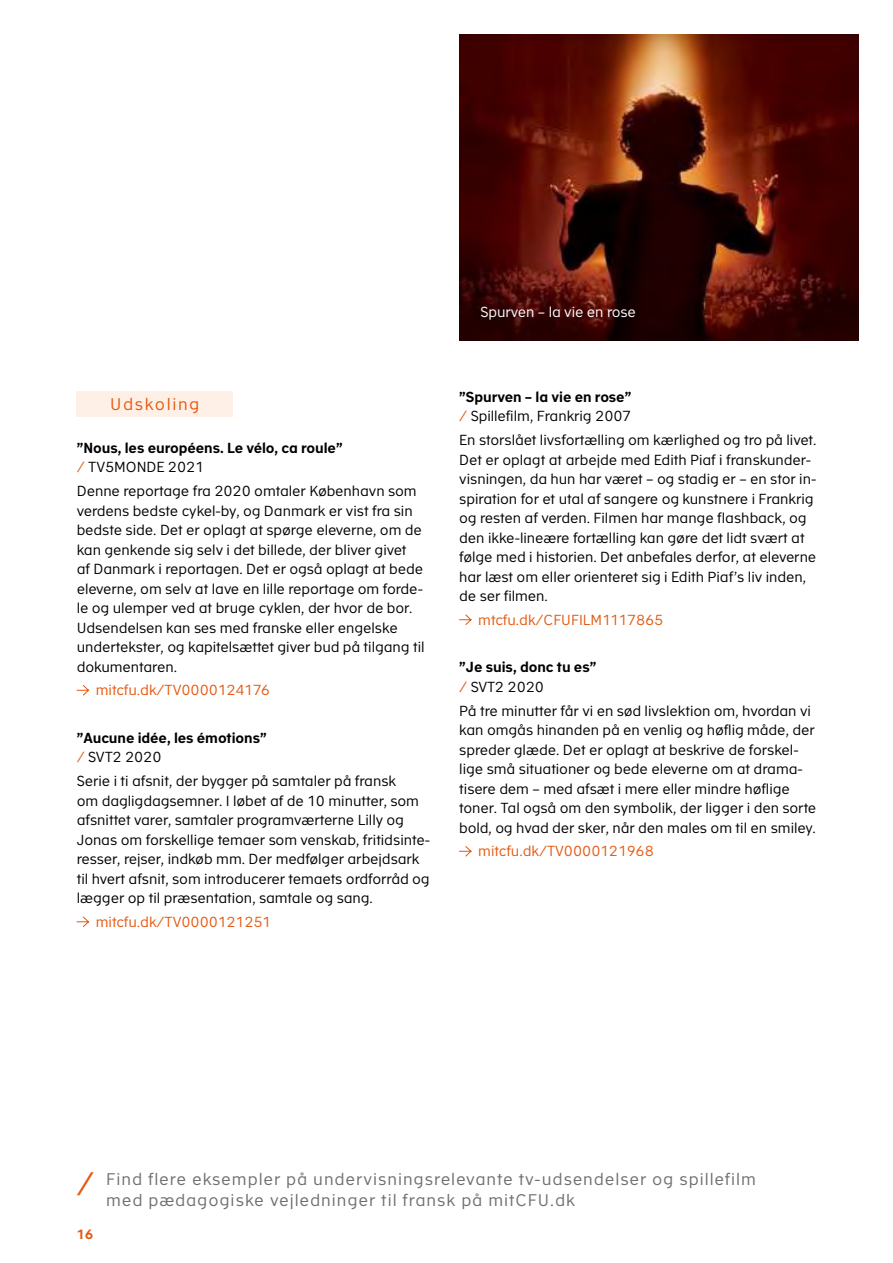
<style>
.page{position:relative;width:893px;height:1263px;background:#fff}
.page>*{position:absolute;margin:0;border:0;box-sizing:border-box;transform-origin:0 0}
.Fag_overskrift{font:31.5px "Academy Sans";color:#e6580f}
.Kort_tekst_grå{font:16.5px/21px "Academy Sans";letter-spacing:.05em;color:#706f6f}
.Kort_tekst_orange{font:16.5px "Academy Sans";letter-spacing:.095em;color:#e6580f}
.Brød{font:14.25px/19.5px "Academy Sans";letter-spacing:-.01em;color:#000}
.Brød-2{font:700 14.25px "Academy Sans";letter-spacing:-.005em;color:#000}
.LInk{font:14.25px "Academy Sans";letter-spacing:-.005em;color:#e6580f}
.Brød-3{font:14.25px "Academy Sans";letter-spacing:-.01em;color:#fff}
.t1{font:700 13.2px "Academy Sans";color:#e6580f}
.s1{color:#e6580f}
</style>
<div class="page">
<svg style="left:76px;top:685px;width:13px;height:11px"></svg>
<svg style="left:76px;top:916px;width:13px;height:11px"></svg>
<div style="left:77px;top:391px;width:156px;height:26px;background:#fef0e7"></div>
<svg style="left:459px;top:614px;width:13px;height:11px"></svg>
<svg style="left:459px;top:846px;width:13px;height:11px"></svg>
<img style="left:459px;top:34px;width:400px;height:306px">
<p class="Brød-3" style="left:480px;top:302px;width:157px">Spurven – la vie en rose</p>
<p class="Kort_tekst_orange" style="left:110px;top:392px;width:91px">Udskoling</p>
<p class="Brød-2" style="left:459px;top:386px;width:174px">”Spurven – la vie en rose”</p>
<p class="Brød" style="left:459px;top:406px;width:174px"><span class="s1">/</span> Spillefilm, Frankrig 2007</p>
<p class="Brød" style="left:459px;top:429px;width:359px">En storslået livsfortælling om kærlighed og tro på livet.<br>Det er oplagt at arbejde med Edith Piaf i franskunder&shy;visningen, da hun har været – og stadig er – en stor in&shy;spiration for et utal af sangere og kunstnere i Frankrig og resten af verden. Filmen har mange flashback, og den ikke-lineære fortælling kan gøre det lidt svært at følge med i historien. Det anbefales derfor, at eleverne har læst om eller orienteret sig i Edith Piaf’s liv inden, de ser filmen.</p>
<p class="LInk" style="left:478px;top:610px;width:187px">mtcfu.dk/CFUFILM1117865</p>
<p class="Brød-2" style="left:459px;top:657px;width:139px">”Je suis, donc tu es”</p>
<p class="Brød" style="left:459px;top:676px;width:86px"><span class="s1">/</span> SVT2 2020</p>
<p class="Brød" style="left:459px;top:700px;width:359px">På tre minutter får vi en sød livslektion om, hvordan vi kan omgås hinanden på en venlig og høflig måde, der spreder glæde. Det er oplagt at beskrive de forskel&shy;lige små situationer og bede eleverne om at drama&shy;tisere dem – med afsæt i mere eller mindre høflige toner. Tal også om den symbolik, der ligger i den sorte bold, og hvad der sker, når den males om til en smiley.</p>
<p class="LInk" style="left:478px;top:841px;width:177px">mitcfu.dk/TV0000121968</p>
<p class="Brød-2" style="left:77px;top:437px;width:267px">”Nous, les européens. Le vélo, ca roule”</p>
<p class="Brød" style="left:77px;top:457px;width:129px"><span class="s1">/</span> TV5MONDE 2021</p>
<p class="Brød" style="left:77px;top:480px;width:349px">Denne reportage fra 2020 omtaler København som verdens bedste cykel-by, og Danmark er vist fra sin bedste side. Det er oplagt at spørge eleverne, om de kan genkende sig selv i det billede, der bliver givet<br>af Danmark i reportagen. Det er også oplagt at bede eleverne, om selv at lave en lille reportage om forde&shy;le og ulemper ved at bruge cyklen, der hvor de bor.<br>Udsendelsen kan ses med franske eller engelske undertekster, og kapitelsættet giver bud på tilgang til dokumentaren.</p>
<p class="LInk" style="left:96px;top:680px;width:176px">mitcfu.dk/TV0000124176</p>
<p class="Brød-2" style="left:77px;top:727px;width:192px">”Aucune idée, les émotions”</p>
<p class="Brød" style="left:77px;top:747px;width:86px"><span class="s1">/</span> SVT2 2020</p>
<p class="Brød" style="left:77px;top:770px;width:355px">Serie i ti afsnit, der bygger på samtaler på fransk<br>om dagligdagsemner. I løbet af de 10 minutter, som afsnittet varer, samtaler programværterne Lilly og Jonas om forskellige temaer som venskab, fritidsinte&shy;resser, rejser, indkøb mm. Der medfølger arbejdsark til hvert afsnit, som introducerer temaets ordforråd og lægger op til præsentation, samtale og sang.</p>
<p class="LInk" style="left:96px;top:912px;width:177px">mitcfu.dk/TV0000121251</p>
<p class="Fag_overskrift" style="left:77px;top:1161px;width:19px">/</p>
<p class="t1" style="left:77px;top:1224px;width:18px">16</p>
<p class="Kort_tekst_grå" style="left:106px;top:1168px;width:651px">Find flere eksempler på undervisningsrelevante tv-udsendelser og spillefilm med pædagogiske vejledninger til fransk på mitCFU.dk</p>
</div>
